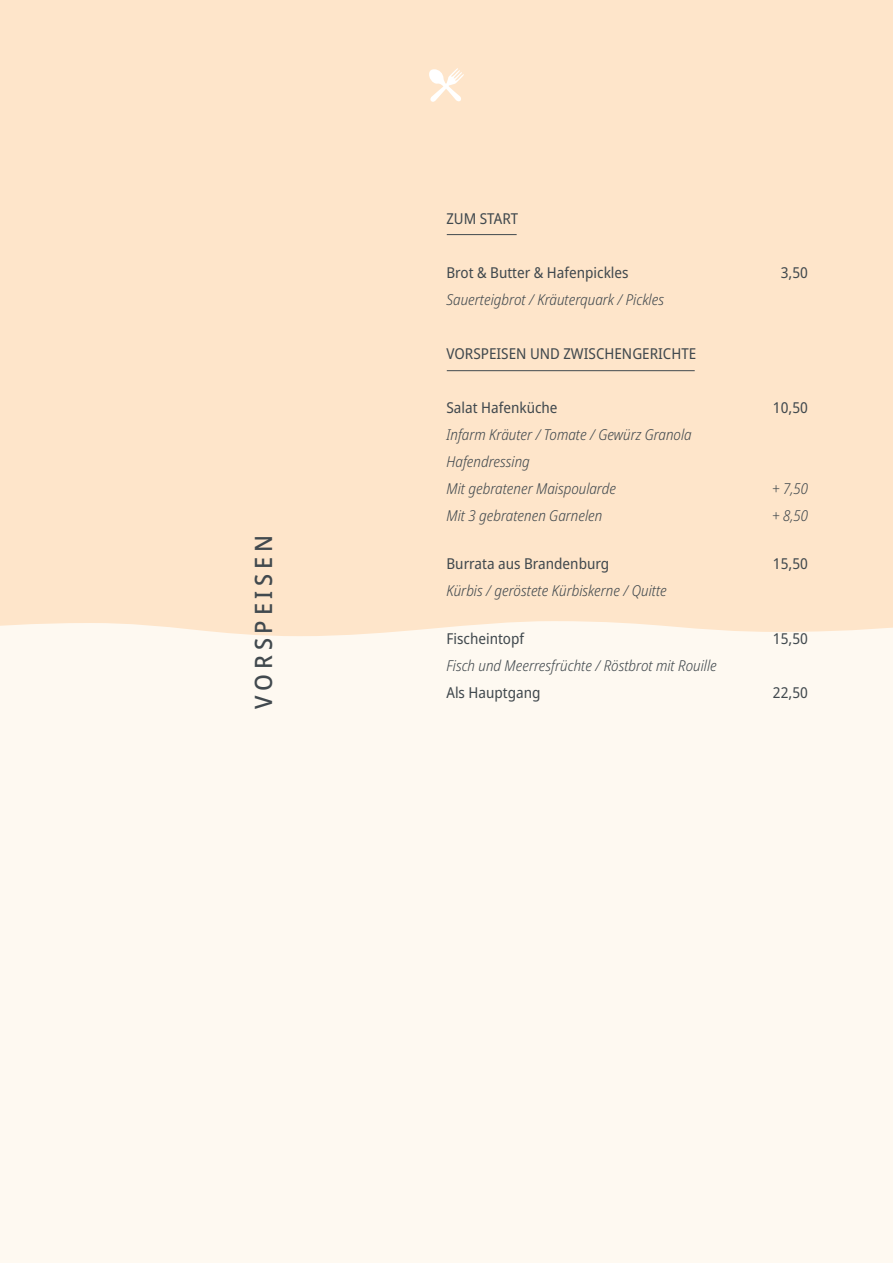
<style>
.page{position:relative;width:893px;height:1263px;background:#fef9f1}
.page>*{position:absolute;margin:0;border:0;box-sizing:border-box;transform-origin:0 0}
.t1{font:500 semi-condensed 24px "Noto Sans";letter-spacing:.2em;color:#41494e}
.t2{font:italic 300 semi-condensed 15px/27px "Noto Sans";color:#41494e}
.t3{font:semi-condensed 15px "Noto Sans";color:#41494e}
</style>
<div class="page">
<div style="left:0;top:0;width:893px;height:636px;background:#fee5ca"></div>
<svg style="left:428px;top:68px;width:36px;height:34px"></svg>
<hr style="left:447px;top:234px;width:70px;height:1px;background:#41494e">
<hr style="left:447px;top:370px;width:248px;height:1px;background:#41494e">
<h1 class="t1" style="left:247px;top:709px;width:175px;rotate:-90deg">VORSPEISEN</h1>
<p class="t3" style="left:446px;top:208px;width:73px">ZUM START</p>
<p class="t3" style="left:446px;top:262px;width:184px">Brot &amp; Butter &amp; Hafenpickles</p>
<p class="t3" style="left:781px;top:262px;width:29px">3,50</p>
<p class="t2" style="left:446px;top:287px;width:219px">Sauerteigbrot / Kräuterquark / Pickles</p>
<p class="t3" style="left:446px;top:343px;width:251px">VORSPEISEN UND ZWISCHENGERICHTE</p>
<p class="t3" style="left:446px;top:397px;width:113px">Salat Hafenküche</p>
<p class="t3" style="left:773px;top:397px;width:36px">10,50</p>
<p class="t2" style="left:446px;top:422px;width:247px">Infarm Kräuter / Tomate / Gewürz Granola<br>Hafendressing<br>Mit gebratener Maispoularde</p>
<p class="t2" style="left:772px;top:476px;width:37px">+ 7,50</p>
<p class="t2" style="left:446px;top:503px;width:157px">Mit 3 gebratenen Garnelen</p>
<p class="t2" style="left:772px;top:503px;width:37px">+ 8,50</p>
<p class="t3" style="left:446px;top:553px;width:164px">Burrata aus Brandenburg</p>
<p class="t3" style="left:773px;top:553px;width:36px">15,50</p>
<p class="t2" style="left:446px;top:578px;width:222px">Kürbis / geröstete Kürbiskerne / Quitte</p>
<p class="t3" style="left:446px;top:628px;width:79px">Fischeintopf</p>
<p class="t3" style="left:773px;top:628px;width:36px">15,50</p>
<p class="t2" style="left:446px;top:653px;width:272px">Fisch und Meerresfrüchte / Röstbrot mit Rouille</p>
<p class="t3" style="left:446px;top:682px;width:96px">Als Hauptgang</p>
<p class="t3" style="left:773px;top:682px;width:36px">22,50</p>
</div>
